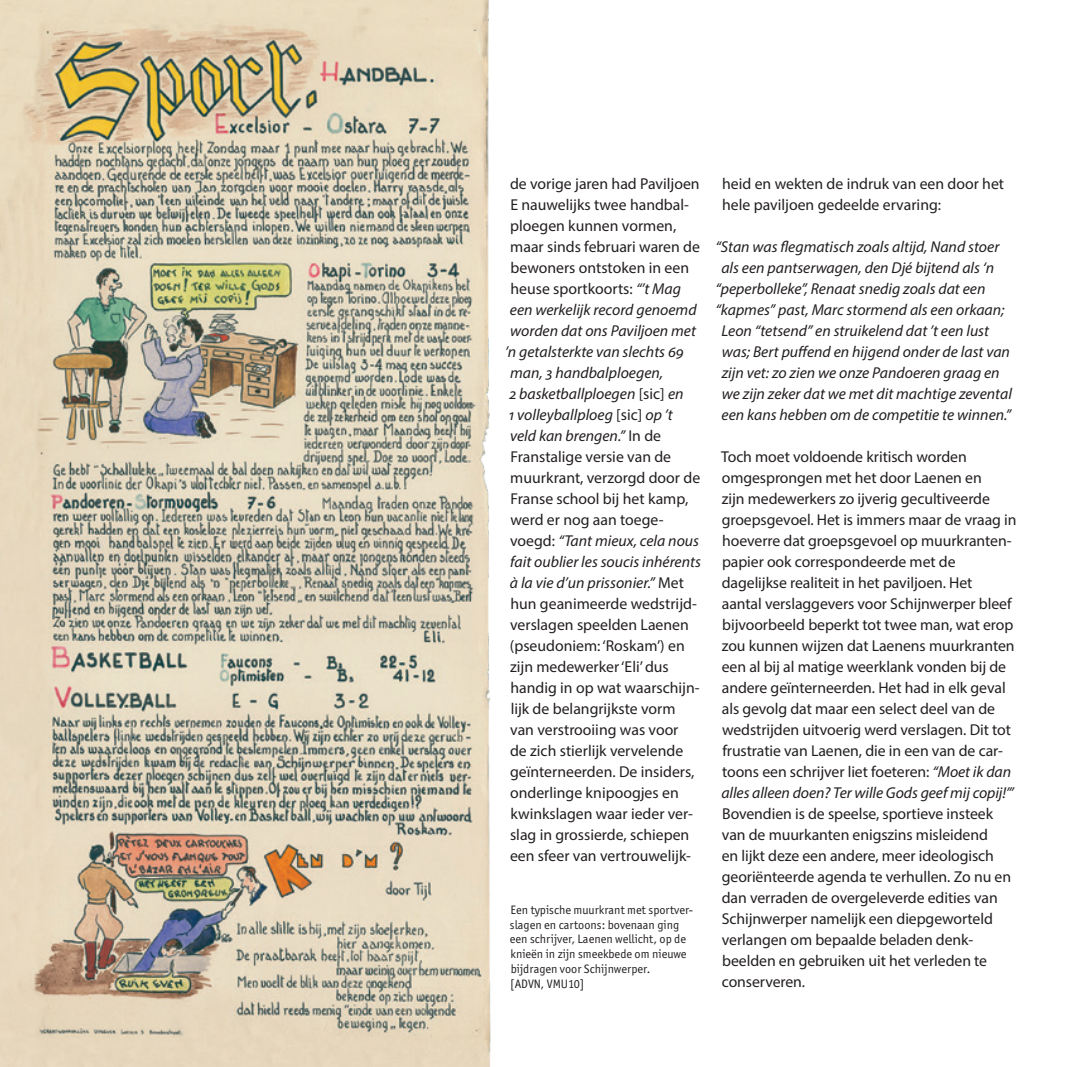
<style>
.page{position:relative;width:1067px;height:1067px;background:#fff}
.page>*{position:absolute;margin:0;border:0;box-sizing:border-box;transform-origin:0 0}
.broodtekst{font:15.75px/21px "Myriad Pro";letter-spacing:-.005em;color:#231f20}
.broodtekst-2{font:italic 15.75px "Myriad Pro";color:#231f20}
.bijschrift{font:12.25px/14.7px "Officina San ITC";color:#231f20}
.s1{font-style:italic}
.s2{font-style:normal}
</style>
<div class="page">
<img style="left:0;top:0;width:491px;height:1067px">
<p class="broodtekst" style="left:510px;top:173px;width:191px">de vorige jaren had Paviljoen</p>
<p class="broodtekst" style="left:510px;top:194px;width:180px">E nauwelijks twee handbal-</p>
<p class="broodtekst" style="left:510px;top:215px;width:167px">ploegen kunnen vormen,</p>
<p class="broodtekst" style="left:510px;top:236px;width:191px">maar sinds februari waren de</p>
<p class="broodtekst" style="left:510px;top:257px;width:180px">bewoners ontstoken in een</p>
<p class="broodtekst" style="left:510px;top:278px;width:172px">heuse sportkoorts: <span class="s1">“’t Mag</span></p>
<p class="broodtekst-2" style="left:510px;top:300px;width:188px">een werkelijk record genoemd</p>
<p class="broodtekst-2" style="left:510px;top:321px;width:187px">worden dat ons Paviljoen met</p>
<p class="broodtekst-2" style="left:505px;top:342px;width:180px">’n getalsterkte van slechts 69</p>
<p class="broodtekst-2" style="left:510px;top:363px;width:154px">man, 3 handbalploegen,</p>
<p class="broodtekst-2" style="left:509px;top:384px;width:176px">2 basketballploegen <span class="s2">[sic]</span> en</p>
<p class="broodtekst-2" style="left:509px;top:405px;width:166px">1 volleyballploeg <span class="s2">[sic]</span> op ’t</p>
<p class="broodtekst-2" style="left:510px;top:426px;width:153px">veld kan brengen.” <span class="s2">In de</span></p>
<p class="broodtekst" style="left:510px;top:446px;width:162px">Franstalige versie van de</p>
<p class="broodtekst" style="left:510px;top:467px;width:191px">muurkrant, verzorgd door de</p>
<p class="broodtekst" style="left:510px;top:488px;width:179px">Franse school bij het kamp,</p>
<p class="broodtekst" style="left:510px;top:509px;width:155px">werd er nog aan toege-</p>
<p class="broodtekst-2" style="left:510px;top:531px;width:190px"><span class="s2">voegd:</span> “Tant mieux, cela nous</p>
<p class="broodtekst-2" style="left:510px;top:552px;width:192px">fait oublier les soucis inhérents</p>
<p class="broodtekst-2" style="left:510px;top:573px;width:176px">à la vie d’un prissonier.” <span class="s2">Met</span></p>
<p class="broodtekst" style="left:510px;top:593px;width:188px">hun geanimeerde wedstrijd-</p>
<p class="broodtekst" style="left:510px;top:614px;width:180px">verslagen speelden Laenen</p>
<p class="broodtekst" style="left:510px;top:635px;width:176px">(pseudoniem: ‘Roskam’) en</p>
<p class="broodtekst" style="left:510px;top:656px;width:160px">zijn medewerker ‘Eli’ dus</p>
<p class="broodtekst" style="left:510px;top:677px;width:191px">handig in op wat waarschijn-</p>
<p class="broodtekst" style="left:510px;top:698px;width:166px">lijk de belangrijkste vorm</p>
<p class="broodtekst" style="left:510px;top:719px;width:170px">van verstrooiing was voor</p>
<p class="broodtekst" style="left:510px;top:740px;width:175px">de zich stierlijk vervelende</p>
<p class="broodtekst" style="left:510px;top:761px;width:186px">geïnterneerden. De insiders,</p>
<p class="broodtekst" style="left:510px;top:782px;width:170px">onderlinge knipoogjes en</p>
<p class="broodtekst" style="left:510px;top:803px;width:184px">kwinkslagen waar ieder ver-</p>
<p class="broodtekst" style="left:510px;top:824px;width:181px">slag in grossierde, schiepen</p>
<p class="broodtekst" style="left:510px;top:845px;width:182px">een sfeer van vertrouwelijk-</p>
<p class="bijschrift" style="left:510px;top:902px;width:185px">Een typische muurkrant met sportver&shy;slagen en cartoons: bovenaan ging een schrijver, Laenen wellicht, op de knieën in zijn smeekbede om nieuwe bijdragen voor Schijnwerper.<br>[ADVN, VMU10]</p>
<p class="broodtekst" style="left:722px;top:173px;width:283px">heid en wekten de indruk van een door het hele paviljoen gedeelde ervaring:</p>
<p class="broodtekst-2" style="left:715px;top:237px;width:285px">“Stan was flegmatisch zoals altijd, Nand stoer</p>
<p class="broodtekst-2" style="left:721px;top:258px;width:274px">als een pantserwagen, den Djé bijtend als ‘n</p>
<p class="broodtekst-2" style="left:715px;top:279px;width:271px">“peperbolleke”, Renaat snedig zoals dat een</p>
<p class="broodtekst-2" style="left:715px;top:300px;width:290px">“kapmes” past, Marc stormend als een orkaan;</p>
<p class="broodtekst-2" style="left:721px;top:321px;width:269px">Leon “tetsend” en struikelend dat ’t een lust</p>
<p class="broodtekst-2" style="left:722px;top:342px;width:289px">was; Bert puffend en hijgend onder de last van</p>
<p class="broodtekst-2" style="left:721px;top:363px;width:279px">zijn vet: zo zien we onze Pandoeren graag en</p>
<p class="broodtekst-2" style="left:722px;top:384px;width:291px">we zijn zeker dat we met dit machtige zevental</p>
<p class="broodtekst-2" style="left:721px;top:405px;width:291px">een kans hebben om de competitie te winnen.”</p>
<p class="broodtekst" style="left:721px;top:446px;width:297px">Toch moet voldoende kritisch worden omgesprongen met het door Laenen en<br>zijn medewerkers zo ijverig gecultiveerde groepsgevoel. Het is immers maar de vraag in hoeverre dat groepsgevoel op muurkranten&shy;papier ook correspondeerde met de dagelijkse realiteit in het paviljoen. Het<br>aantal verslaggevers voor Schijnwerper bleef bijvoorbeeld beperkt tot twee man, wat erop zou kunnen wijzen dat Laenens muurkranten een al bij al matige weerklank vonden bij de andere geïnterneerden. Het had in elk geval als gevolg dat maar een select deel van de wedstrijden uitvoerig werd verslagen. Dit tot frustratie van Laenen, die in een van de car&shy;toons een schrijver liet foeteren: <span class="s1">“Moet ik dan alles alleen doen? Ter wille Gods geef mij copij!’” </span>Bovendien is de speelse, sportieve insteek van de muurkanten enigszins misleidend<br>en lijkt deze een andere, meer ideologisch georiënteerde agenda te verhullen. Zo nu en dan verraden de overgeleverde edities van Schijnwerper namelijk een diepgeworteld verlangen om bepaalde beladen denk&shy;beelden en gebruiken uit het verleden te conserveren.</p>
</div>
